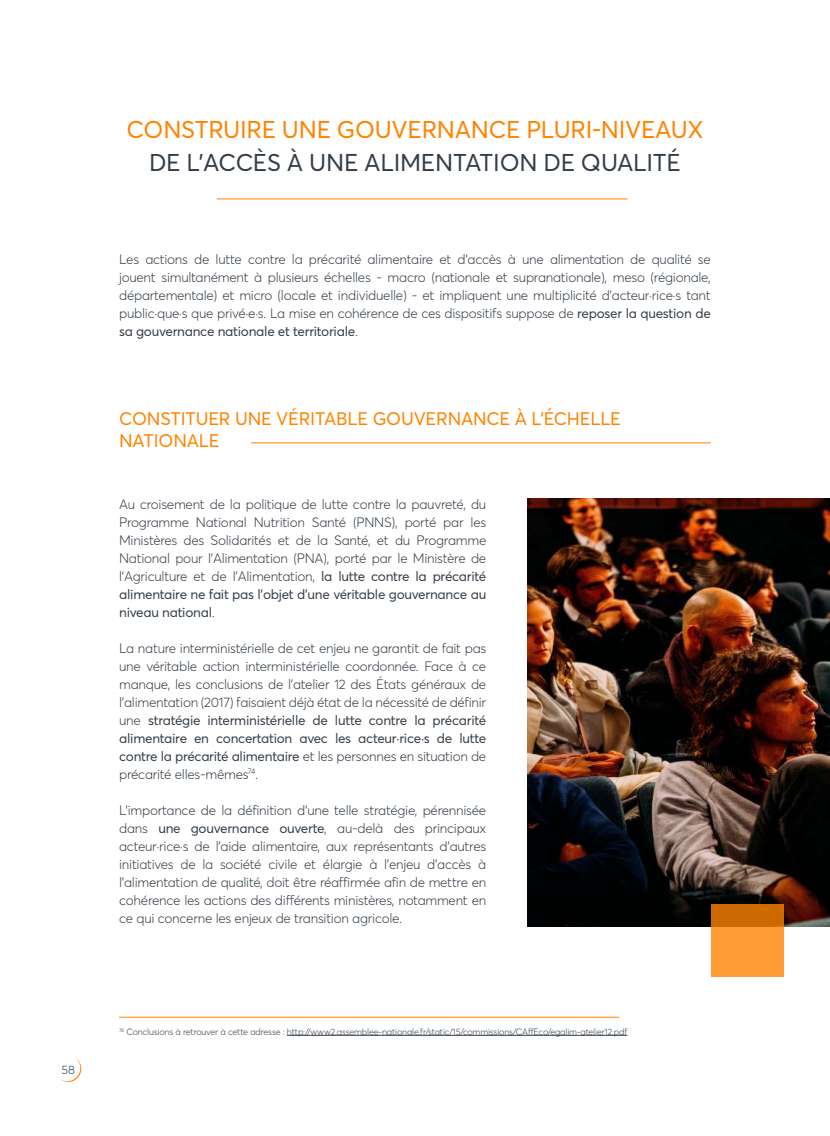
<style>
.page{position:relative;width:830px;height:1136px;background:#fff}
.page>*{position:absolute;margin:0;border:0;box-sizing:border-box;transform-origin:0 0}
.t1{font:24px "Averta Std";color:#ff8300}
.t2{font:24px "Averta Std";color:#333e48}
.t3{font:18px/22.5px "Averta Std";letter-spacing:-.01em;color:#ff8300}
.t4{font:300 13.5px/18px "Averta Std";letter-spacing:-.02em;color:#333e48;text-align:justify}
.t5{font:300 12px "Averta Std";color:#333e48}
.t6{font:300 9px "Averta Std";letter-spacing:-.02em;color:#333e48}
.s1{font-weight:400}
</style>
<div class="page">
<svg style="left:60px;top:1058px;width:22px;height:24px"></svg>
<hr style="left:217px;top:198px;width:410px;height:1px;background:#ff8300">
<hr style="left:251px;top:442px;width:459px;height:1px;background:#ff8300">
<hr style="left:119px;top:1016px;width:500px;height:1px;background:#ff8300">
<hr style="left:287px;top:1034px;width:340px;height:1px;background:#333e48">
<img style="left:527px;top:498px;width:302px;height:428px">
<svg style="left:710px;top:904px;width:73px;height:72px;fill:#ff9b33"></svg>
<p class="t5" style="left:61px;top:1061px;width:15px">58</p>
<h1 class="t1" style="left:126px;top:114px;width:16px">CONSTRUIRE</h1>
<h1 class="t1" style="left:282px;top:114px;width:17px">UNE</h1>
<h1 class="t1" style="left:337px;top:114px;width:18px">GOUVERNANCE</h1>
<h1 class="t1" style="left:526px;top:114px;width:14px">PLURI</h1>
<h1 class="t1" style="left:591px;top:114px;width:24px">-NIVEAUX</h1>
<h1 class="t2" style="left:149px;top:147px;width:71px">DE L’ACCÈS</h1>
<h1 class="t2" style="left:287px;top:147px;width:39px">À UNE</h1>
<h1 class="t2" style="left:364px;top:147px;width:16px">ALIMENTATION</h1>
<h1 class="t2" style="left:543px;top:147px;width:53px">DE QUALITÉ</h1>
<p class="t4" style="left:119px;top:250px;width:593px">Les actions de lutte contre la précarité alimentaire et d’accès à une alimentation de qualité se jouent simultanément à plusieurs échelles - macro (nationale et supranationale), meso (régionale, départementale) et micro (locale et individuelle) - et impliquent une multiplicité d’acteur·rice·s tant public·que·s que privé·e·s. La mise en cohérence de ces dispositifs suppose de <span class="s1">reposer la question de sa gouvernance nationale et territoriale</span>.</p>
<h2 class="t3" style="left:119px;top:407px;width:503px">Constituer une véritable gouvernance à l’éch elle nationale</h2>
<p class="t4" style="left:119px;top:494px;width:368px">Au croisement de la politique de lutte contre la pauvreté, du Programme National Nutrition Santé (PNNS), porté par les Ministères des Solidarités et de la Santé, et du Programme National pour l’Alimentation (PNA), porté par le Ministère de l’Agriculture et de l’Alimentation, <span class="s1">la lutte contre la précarité alimentaire ne fait pas l’objet d’une véritable gouvernance au niveau national</span>.</p>
<p class="t4" style="left:119px;top:638px;width:368px">La nature interministérielle de cet enjeu ne garantit de fait pas une véritable action interministérielle coordonnée. Face à ce manque, les conclusions de l’atelier 12 des États généraux de l’alimentation (2017) faisaient déjà état de la nécessité de définir une <span class="s1">stratégie interministérielle de lutte contre la précarité alimentaire en concertation avec les acteur·rice·s de lutte contre la précarité alimentaire</span> et les personnes en situation de précarité elles-mêmes<sup>74</sup>.</p>
<p class="t4" style="left:119px;top:800px;width:368px">L’importance de la définition d’une telle stratégie, pérennisée dans <span class="s1">une gouvernance ouverte</span>, au-delà des principaux acteur·rice·s de l’aide alimentaire, aux représentants d’autres initiatives de la société civile et élargie à l’enjeu d’accès à l’alimentation de qualité, doit être réaffirmée afin de mettre en cohérence les actions des différents ministères, notamment en ce qui concerne les enjeux de transition agricole.</p>
<p class="t6" style="left:119px;top:1025px;width:509px"><sup>74</sup> Conclusions à retrouver à cette adresse : http://www2.assemblee-nationale.fr/static/15/commissions/CAffEco/egalim-atelier12.pdf</p>
</div>
